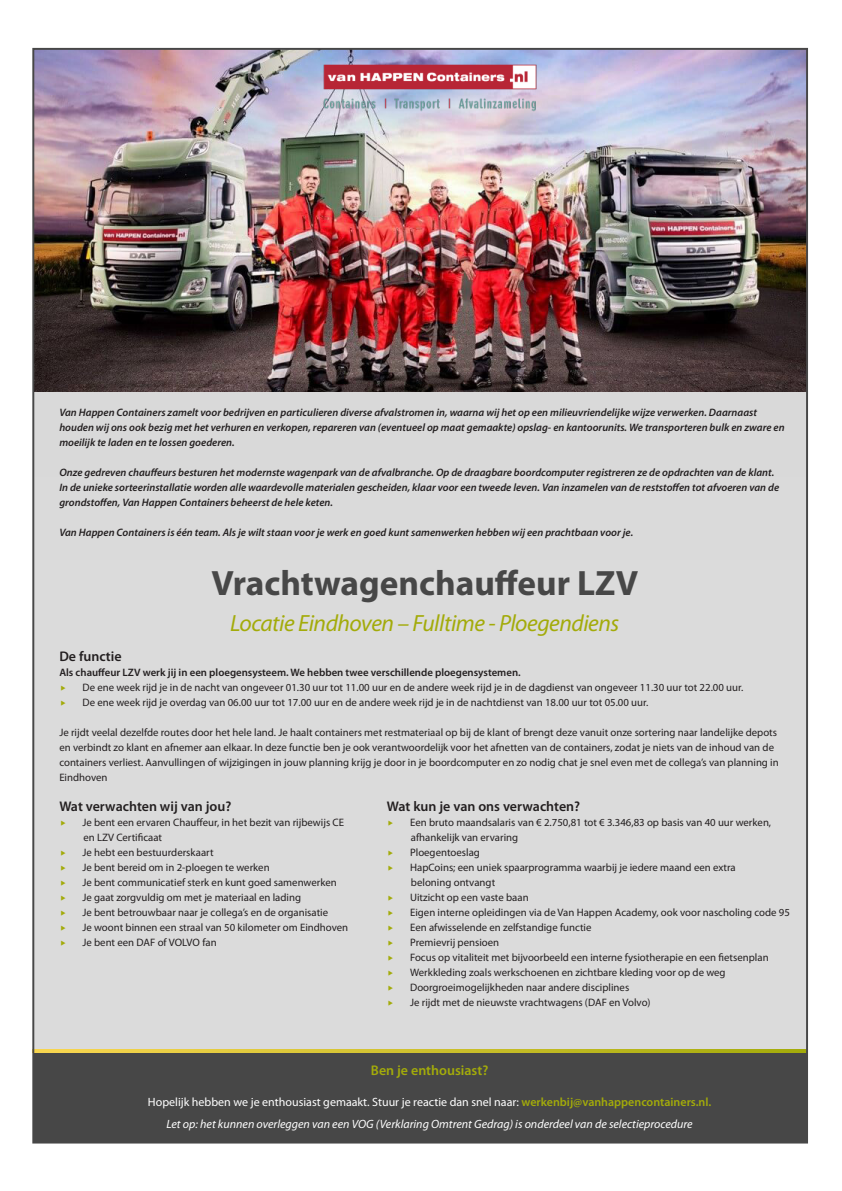
<style>
.page{position:relative;width:842px;height:1191px;background:#fff}
.page>*{position:absolute;margin:0;border:0;box-sizing:border-box;transform-origin:0 0}
.t1{font:700 35.3px "Myriad Pro";color:#474747}
.t2{font:italic 23.5px "Myriad Pro";letter-spacing:-.02em;color:#a3ab0a}
.t3{font:600 14px "Myriad Pro";color:#231f20}
.t4{font:600 14px "Myriad Pro";color:#a3ab0a}
.t5{font:12px "Myriad Pro";color:#fff}
.t6{font:italic 12px "Myriad Pro";color:#fff}
.t7{font:10.8px/15px "Myriad Pro";color:#231f20}
.t8{font:italic 600 10.8px/15px "Myriad Pro";color:#231f20}
.t9{font:600 10.8px "Myriad Pro";color:#231f20}
.s1{font-weight:600;color:#a3ab0a}
</style>
<div class="page">
<div style="left:35px;top:391px;width:770px;height:658px;background:#dbdbdb"></div>
<img style="left:35px;top:51px;width:770px;height:340px">
<svg style="left:35px;top:1049px;width:770px;height:3px;background:#cec02d"></svg>
<div style="left:33px;top:1052px;width:775px;height:89px;background:#474747"></div>
<img style="left:322px;top:64px;width:215px;height:47px">
<svg style="left:61px;top:685px;width:4px;height:5px"></svg>
<svg style="left:61px;top:700px;width:4px;height:5px"></svg>
<svg style="left:61px;top:820px;width:4px;height:5px"></svg>
<svg style="left:61px;top:850px;width:4px;height:5px"></svg>
<svg style="left:61px;top:865px;width:4px;height:5px"></svg>
<svg style="left:61px;top:880px;width:4px;height:5px"></svg>
<svg style="left:61px;top:895px;width:4px;height:5px"></svg>
<svg style="left:61px;top:910px;width:4px;height:5px"></svg>
<svg style="left:61px;top:925px;width:4px;height:5px"></svg>
<svg style="left:61px;top:940px;width:4px;height:5px"></svg>
<svg style="left:389px;top:820px;width:4px;height:5px"></svg>
<svg style="left:389px;top:850px;width:4px;height:5px"></svg>
<svg style="left:389px;top:865px;width:4px;height:5px"></svg>
<svg style="left:389px;top:895px;width:4px;height:5px"></svg>
<svg style="left:389px;top:910px;width:4px;height:5px"></svg>
<svg style="left:389px;top:925px;width:4px;height:5px"></svg>
<svg style="left:389px;top:940px;width:4px;height:5px"></svg>
<svg style="left:389px;top:955px;width:4px;height:5px"></svg>
<svg style="left:389px;top:970px;width:4px;height:5px"></svg>
<svg style="left:389px;top:985px;width:4px;height:5px"></svg>
<svg style="left:389px;top:1000px;width:4px;height:5px"></svg>
<p class="t8" style="left:59px;top:404px;width:727px">Van Happen Containers zamelt voor bedrijven en particulieren diverse afvalstromen in, waarna wij het op een milieuvriendelijke wijze verwerken. Daarnaast houden wij ons ook bezig met het verhuren en verkopen, repareren van (eventueel op maat gemaakte) opslag- en kantoorunits. We transporteren bulk en zware en moeilijk te laden en te lossen goederen.</p>
<p class="t8" style="left:59px;top:464px;width:721px">Onze gedreven chauffeurs besturen het modernste wagenpark van de afvalbranche. Op de draagbare boordcomputer registreren ze de opdrachten van de klant.<br>In de unieke sorteerinstallatie worden alle waardevolle materialen gescheiden, klaar voor een tweede leven. Van inzamelen van de reststoffen tot afvoeren van de grondstoffen, Van Happen Containers beheerst de hele keten.</p>
<p class="t8" style="left:59px;top:524px;width:575px">Van Happen Containers is één team. Als je wilt staan voor je werk en goed kunt samenwerken hebben wij een prachtbaan voor je.</p>
<p class="t1" style="left:211px;top:560px;width:428px">Vrachtwagenchauffeur LZV</p>
<p class="t2" style="left:230px;top:609px;width:391px">Locatie Eindhoven – Fulltime - Ploegendiens</p>
<p class="t3" style="left:59px;top:647px;width:64px">De functie</p>
<p class="t9" style="left:59px;top:665px;width:463px">Als chauffeur LZV werk jij in een ploegensysteem. We hebben twee verschillende ploegensystemen.</p>
<p class="t7" style="left:82px;top:679px;width:662px">De ene week rijd je in de nacht van ongeveer 01.30 uur tot 11.00 uur en de andere week rijd je in de dagdienst van ongeveer 11.30 uur tot 22.00 uur.</p>
<p class="t7" style="left:82px;top:694px;width:567px">De ene week rijd je overdag van 06.00 uur tot 17.00 uur en de andere week rijd je in de nachtdienst van 18.00 uur tot 05.00 uur.</p>
<p class="t7" style="left:59px;top:724px;width:721px">Je rijdt veelal dezelfde routes door het hele land. Je haalt containers met restmateriaal op bij de klant of brengt deze vanuit onze sortering naar landelijke depots en verbindt zo klant en afnemer aan elkaar. In deze functie ben je ook verantwoordelijk voor het afnetten van de containers, zodat je niets van de inhoud van de containers verliest. Aanvullingen of wijzigingen in jouw planning krijg je door in je boordcomputer en zo nodig chat je snel even met de collega’s van planning in Eindhoven</p>
<p class="t3" style="left:59px;top:797px;width:174px">Wat verwachten wij van jou?</p>
<p class="t7" style="left:82px;top:814px;width:263px">Je bent een ervaren Chauffeur, in het bezit van rijbewijs CE</p>
<p class="t7" style="left:83px;top:829px;width:80px">en LZV Certificaat</p>
<p class="t7" style="left:82px;top:844px;width:133px">Je hebt een bestuurderskaart</p>
<p class="t7" style="left:82px;top:859px;width:189px">Je bent bereid om in 2-ploegen te werken</p>
<p class="t7" style="left:82px;top:874px;width:256px">Je bent communicatief sterk en kunt goed samenwerken</p>
<p class="t7" style="left:82px;top:889px;width:220px">Je gaat zorgvuldig om met je materiaal en lading</p>
<p class="t7" style="left:82px;top:904px;width:247px">Je bent betrouwbaar naar je collega’s en de organisatie</p>
<p class="t7" style="left:82px;top:919px;width:267px">Je woont binnen een straal van 50 kilometer om Eindhoven</p>
<p class="t7" style="left:82px;top:934px;width:136px">Je bent een DAF of VOLVO fan</p>
<p class="t3" style="left:387px;top:797px;width:195px">Wat kun je van ons verwachten?</p>
<p class="t7" style="left:410px;top:814px;width:363px">Een bruto maandsalaris van € 2.750,81 tot € 3.346,83 op basis van 40 uur werken, afhankelijk van ervaring</p>
<p class="t7" style="left:410px;top:844px;width:71px">Ploegentoeslag</p>
<p class="t7" style="left:410px;top:859px;width:327px">HapCoins; een uniek spaarprogramma waarbij je iedere maand een extra</p>
<p class="t7" style="left:411px;top:874px;width:86px">beloning ontvangt</p>
<p class="t7" style="left:410px;top:889px;width:120px">Uitzicht op een vaste baan</p>
<p class="t7" style="left:410px;top:904px;width:381px">Eigen interne opleidingen via de Van Happen Academy, ook voor nascholing code 95</p>
<p class="t7" style="left:410px;top:919px;width:183px">Een afwisselende en zelfstandige functie</p>
<p class="t7" style="left:410px;top:934px;width:91px">Premievrij pensioen</p>
<p class="t7" style="left:410px;top:949px;width:360px">Focus op vitaliteit met bijvoorbeeld een interne fysiotherapie en een fietsenplan</p>
<p class="t7" style="left:410px;top:964px;width:317px">Werkkleding zoals werkschoenen en zichtbare kleding voor op de weg</p>
<p class="t7" style="left:410px;top:979px;width:221px">Doorgroeimogelijkheden naar andere disciplines</p>
<p class="t7" style="left:410px;top:994px;width:242px">Je rijdt met de nieuwste vrachtwagens (DAF en Volvo)</p>
<p class="t4" style="left:371px;top:1061px;width:119px">Ben je enthousiast?</p>
<p class="t5" style="left:148px;top:1094px;width:565px">Hopelijk hebben we je enthousiast gemaakt. Stuur je reactie dan snel naar: <span class="s1">werkenbij@vanhappencontainers.nl.</span></p>
<p class="t6" style="left:167px;top:1116px;width:528px">Let op: het kunnen overleggen van een VOG (Verklaring Omtrent Gedrag) is onderdeel van de selectieprocedure</p>
</div>
